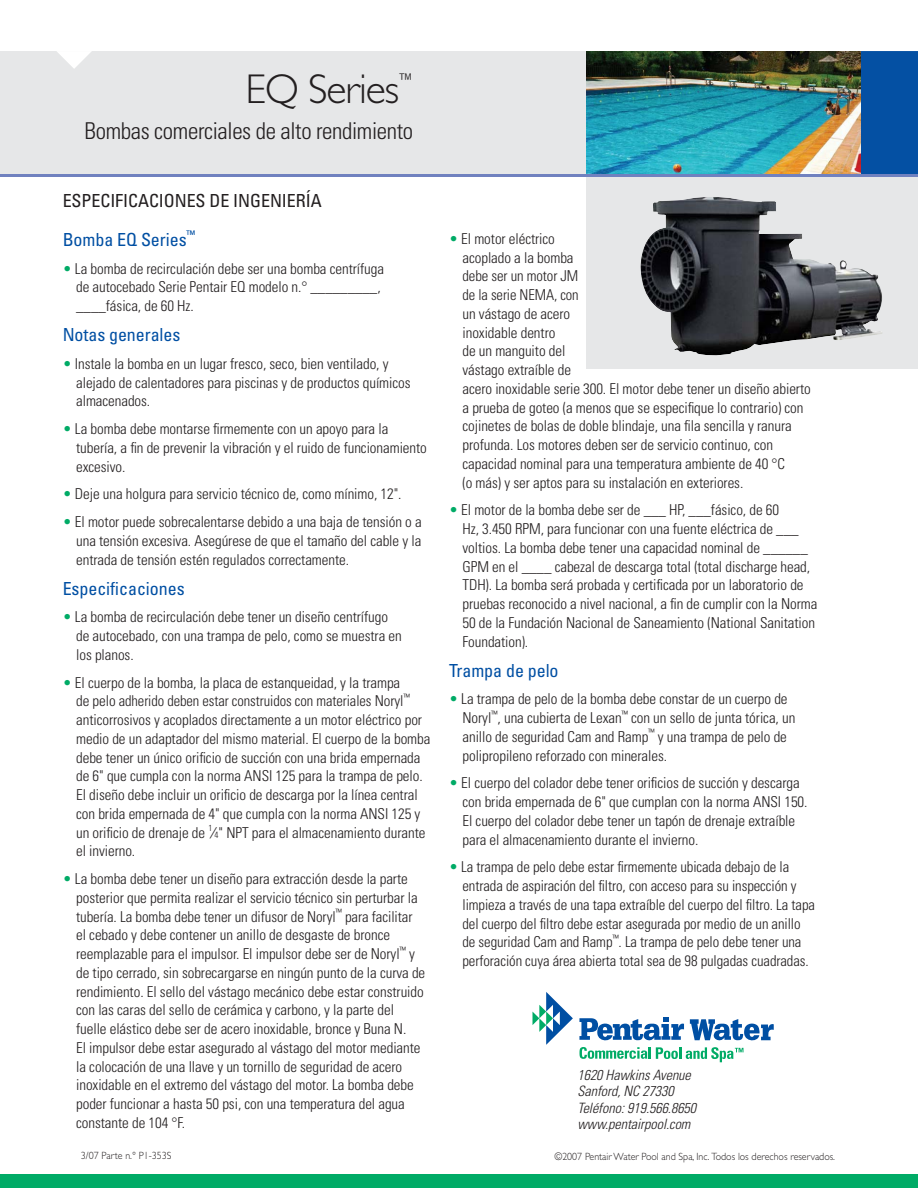
<style>
.page{position:relative;width:918px;height:1188px;background:#fff}
.page>*{position:absolute;margin:0;border:0;box-sizing:border-box;transform-origin:0 0}
.t1{font:300 41.85px "Gill Sans Std";letter-spacing:-.03em;color:#231f20}
.t2{font:300 condensed 23.25px "Univers LT Std";letter-spacing:-.015em;color:#231f20}
.t3{font:condensed 18px "Univers LT Std";letter-spacing:-.005em;color:#004fa3}
.t4{font:condensed 18px "Univers LT Std";letter-spacing:-.005em;color:#231f20}
.t5{font:300 16.2px "Gill Sans Std";color:#231f20}
.t6{font:300 condensed 15px/18.8px "Univers LT Std";letter-spacing:-.005em;color:#231f20}
.t7{font:italic 300 condensed 14.25px/16.5px "Univers LT Std";letter-spacing:-.005em;color:#231f20}
.t8{font:300 10.5px "Gill Sans Std";color:#231f20;scale:.95 1}
.s1{color:#00ab66}
.s2{font-size:9px}
</style>
<div class="page">
<div style="left:0;top:1175px;width:918px;height:13px;background:#00ab66"></div>
<div style="left:0;top:51px;width:590px;height:125px;background:#e6e7e8"></div>
<div style="left:858px;top:51px;width:60px;height:124px;background:#0450a3"></div>
<svg style="left:57px;top:51px;width:35px;height:18px"></svg>
<div style="left:586px;top:176px;width:332px;height:193px;background:#e6e7e8"></div>
<img style="left:640px;top:197px;width:242px;height:159px">
<svg style="left:532px;top:992px;width:41px;height:53px"></svg>
<svg style="left:579px;top:1017px;width:195px;height:45px"></svg>
<img style="left:586px;top:51px;width:275px;height:123px">
<hr style="left:0;top:174px;width:918px;height:3px;background:#7081bf">
<h1 class="t1" style="left:246px;top:73px;width:155px">EQ Series</h1>
<p class="t5" style="left:398px;top:74px;width:17px">™</p>
<h2 class="t2" style="left:84px;top:120px;width:330px">Bombas comerciales de alto rendimiento</h2>
<p class="t4" style="left:63px;top:192px;width:260px">ESPECIFICACIONES DE INGENIERÍA</p>
<p class="t3" style="left:63px;top:231px;width:134px">Bomba EQ Series<sup>™</sup></p>
<p class="t6" style="left:76px;top:260px;width:309px;text-indent:-13px"><span class="s1">•</span> La bomba de recirculación debe ser una bomba centrífuga de autocebado Serie Pentair EQ modelo n.° _________, ____fásica, de 60 Hz.</p>
<p class="t3" style="left:63px;top:326px;width:119px">Notas generales</p>
<p class="t6" style="left:76px;top:355px;width:336px;text-indent:-13px"><span class="s1">•</span> Instale la bomba en un lugar fresco, seco, bien ventilado, y alejado de calentadores para piscinas y de productos químicos almacenados.</p>
<p class="t6" style="left:76px;top:420px;width:352px;text-indent:-13px"><span class="s1">•</span> La bomba debe montarse firmemente con un apoyo para la tubería, a fin de prevenir la vibración y el ruido de funcionamiento excesivo.</p>
<p class="t6" style="left:63px;top:486px;width:340px"><span class="s1">•</span> Deje una holgura para servicio técnico de, como mínimo, 12".</p>
<p class="t6" style="left:76px;top:513px;width:347px;text-align:justify;text-indent:-13px"><span class="s1">•</span> El motor puede sobrecalentarse debido a una baja de tensión o a una tensión excesiva. Asegúrese de que el tamaño del cable y la entrada de tensión estén regulados correctamente.</p>
<p class="t3" style="left:63px;top:580px;width:123px">Especificaciones</p>
<p class="t6" style="left:76px;top:609px;width:327px;text-indent:-13px"><span class="s1">•</span> La bomba de recirculación debe tener un diseño centrífugo de autocebado, con una trampa de pelo, como se muestra en los planos.</p>
<p class="t6" style="left:76px;top:674px;width:356px;text-indent:-13px"><span class="s1">•</span> El cuerpo de la bomba, la placa de estanqueidad, y la trampa<br>de pelo adherido deben estar construidos con materiales Noryl<sup>™ </sup>anticorrosivos y acoplados directamente a un motor eléctrico por medio de un adaptador del mismo material. El cuerpo de la bomba debe tener un único orificio de succión con una brida empernada de 6" que cumpla con la norma ANSI 125 para la trampa de pelo.<br>El diseño debe incluir un orificio de descarga por la línea central con brida empernada de 4" que cumpla con la norma ANSI 125 y un orificio de drenaje de <sup>1</sup>⁄<span class="s2">4</span>" NPT para el almacenamiento durante el invierno.</p>
<p class="t6" style="left:76px;top:870px;width:351px;text-indent:-13px"><span class="s1">•</span> La bomba debe tener un diseño para extracción desde la parte posterior que permita realizar el servicio técnico sin perturbar la tubería. La bomba debe tener un difusor de Noryl<sup>™</sup> para facilitar el cebado y debe contener un anillo de desgaste de bronce reemplazable para el impulsor. El impulsor debe ser de Noryl<sup>™</sup> y de tipo cerrado, sin sobrecargarse en ningún punto de la curva de rendimiento. El sello del vástago mecánico debe estar construido con las caras del sello de cerámica y carbono, y la parte del fuelle elástico debe ser de acero inoxidable, bronce y Buna N.<br>El impulsor debe estar asegurado al vástago del motor mediante la colocación de una llave y un tornillo de seguridad de acero inoxidable en el extremo del vástago del motor. La bomba debe poder funcionar a hasta 50 psi, con una temperatura del agua constante de 104 °F.</p>
<p class="t6" style="left:463px;top:230px;width:350px;text-indent:-13px"><span class="s1">•</span> El motor eléctrico<br>acoplado a la bomba<br>debe ser un motor JM<br>de la serie NEMA, con<br>un vástago de acero<br>inoxidable dentro<br>de un manguito del<br>vástago extraíble de<br>acero inoxidable serie 300. El motor debe tener un diseño abierto a prueba de goteo (a menos que se especifique lo contrario) con cojinetes de bolas de doble blindaje, una fila sencilla y ranura profunda. Los motores deben ser de servicio continuo, con capacidad nominal para una temperatura ambiente de 40 °C<br>(o más) y ser aptos para su instalación en exteriores.</p>
<p class="t6" style="left:463px;top:502px;width:356px;text-indent:-14px"><span class="s1">•</span> El motor de la bomba debe ser de ___ HP, ___fásico, de 60<br>Hz, 3.450 RPM, para funcionar con una fuente eléctrica de ___ voltios. La bomba debe tener una capacidad nominal de ______ GPM en el ____ cabezal de descarga total (total discharge head, TDH). La bomba será probada y certificada por un laboratorio de pruebas reconocido a nivel nacional, a fin de cumplir con la Norma 50 de la Fundación Nacional de Saneamiento (National Sanitation Foundation).</p>
<p class="t3" style="left:449px;top:662px;width:111px">Trampa de pelo</p>
<p class="t6" style="left:463px;top:691px;width:334px;text-indent:-14px"><span class="s1">•</span> La trampa de pelo de la bomba debe constar de un cuerpo de Noryl<sup>™</sup>, una cubierta de Lexan<sup>™</sup> con un sello de junta tórica, un anillo de seguridad Cam and Ramp<sup>™</sup> y una trampa de pelo de polipropileno reforzado con minerales.</p>
<p class="t6" style="left:463px;top:775px;width:347px;text-indent:-14px"><span class="s1">•</span> El cuerpo del colador debe tener orificios de succión y descarga con brida empernada de 6" que cumplan con la norma ANSI 150.<br>El cuerpo del colador debe tener un tapón de drenaje extraíble para el almacenamiento durante el invierno.</p>
<p class="t6" style="left:463px;top:859px;width:354px;text-indent:-13px"><span class="s1">•</span> La trampa de pelo debe estar firmemente ubicada debajo de la entrada de aspiración del filtro, con acceso para su inspección y limpieza a través de una tapa extraíble del cuerpo del filtro. La tapa del cuerpo del filtro debe estar asegurada por medio de un anillo de seguridad Cam and Ramp<sup>™</sup>. La trampa de pelo debe tener una perforación cuya área abierta total sea de 98 pulgadas cuadradas.</p>
<p class="t7" style="left:577px;top:1067px;width:120px">1620 Hawkins Avenue<br>Sanford, NC 27330<br>Teléfono: 919.566.8650 www.pentairpool.com</p>
<p class="t8" style="left:81px;top:1152px;width:97px">3/07 Parte n.° P1-353S</p>
<p class="t8" style="left:554px;top:1152px;width:297px">©2007 Pentair Water Pool and Spa, Inc. Todos los derechos reservados.</p>
</div>
